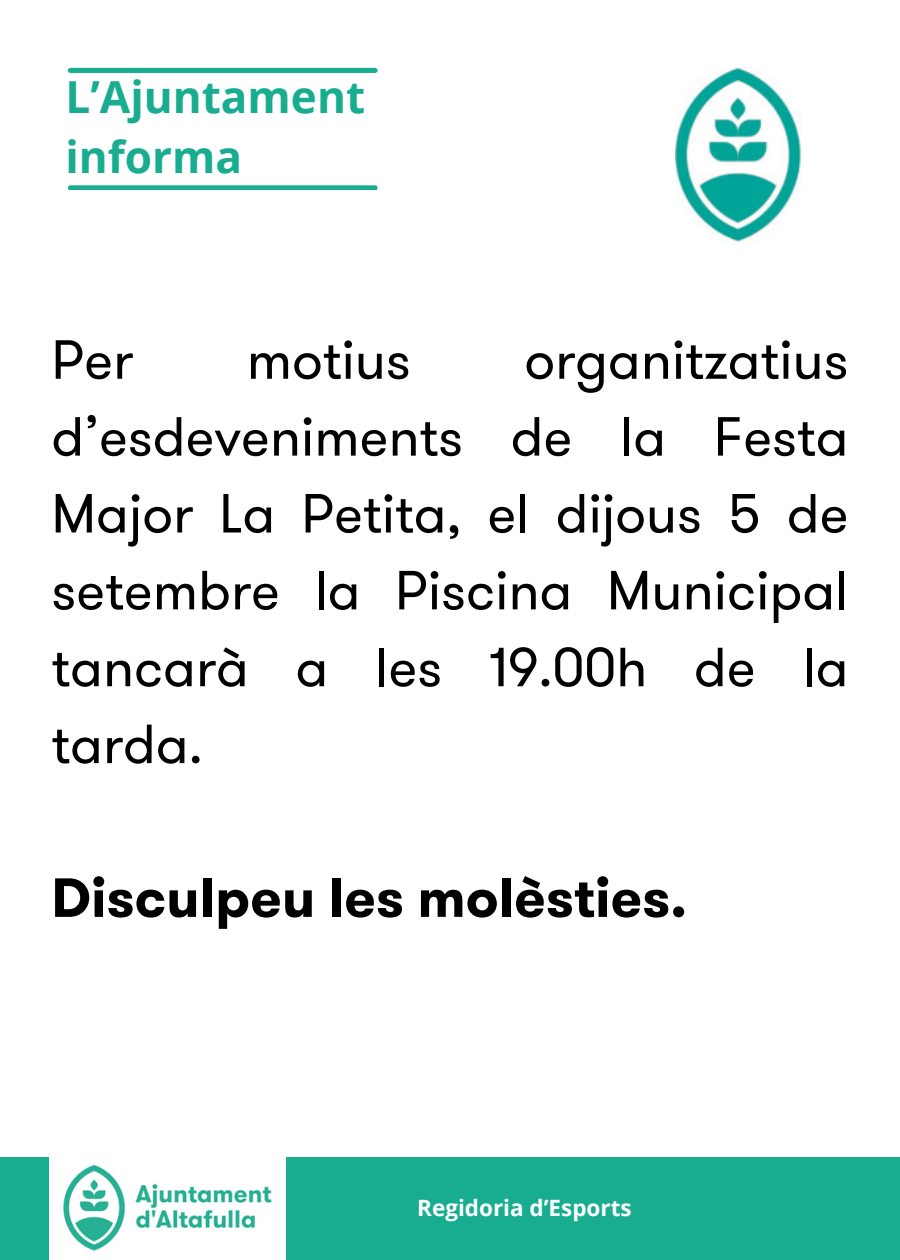
<style>
.page{position:relative;width:900px;height:1260px;background:#fff}
.page>*{position:absolute;margin:0;border:0;box-sizing:border-box;transform-origin:0 0}
.t1{font:55px/77px "GT Walsheim";color:#000;text-align:justify}
.t2{font:700 55px "GT Walsheim";color:#000}
.t3{font:700 44.25px/59.8px "Open Sans";color:#18ad90}
.t4{font:700 22.5px "Open Sans";color:#fff}
</style>
<div class="page">
<div style="left:0;top:1158px;width:900px;height:102px;background:#18ad90"></div>
<img style="left:49px;top:1158px;width:237px;height:101px">
<img style="left:675px;top:68px;width:127px;height:174px">
<div style="left:68px;top:185px;width:310px;height:5px;background:#18ad90;border-radius:3px"></div>
<hr style="left:68px;top:68px;width:310px;height:4px;background:#18ad90;border-radius:3px">
<p class="t3" style="left:65px;top:66px;width:301px">L’Ajuntament informa</p>
<h2 class="t1" style="left:51px;top:322px;width:83px">Per</h2>
<h2 class="t1" style="left:247px;top:322px;width:166px">motius</h2>
<h2 class="t1" style="left:51px;top:322px;width:799px;text-indent:473px">organitzatius d’esdeveniments de la Festa Major La Petita, el dijous 5 de setembre la Piscina Municipal tancarà a les 19.00h de la tarda.</h2>
<h1 class="t2" style="left:51px;top:876px;width:637px">Disculpeu les molèsties.</h1>
<p class="t4" style="left:417px;top:1192px;width:216px">Regidoria d’Esports</p>
</div>
